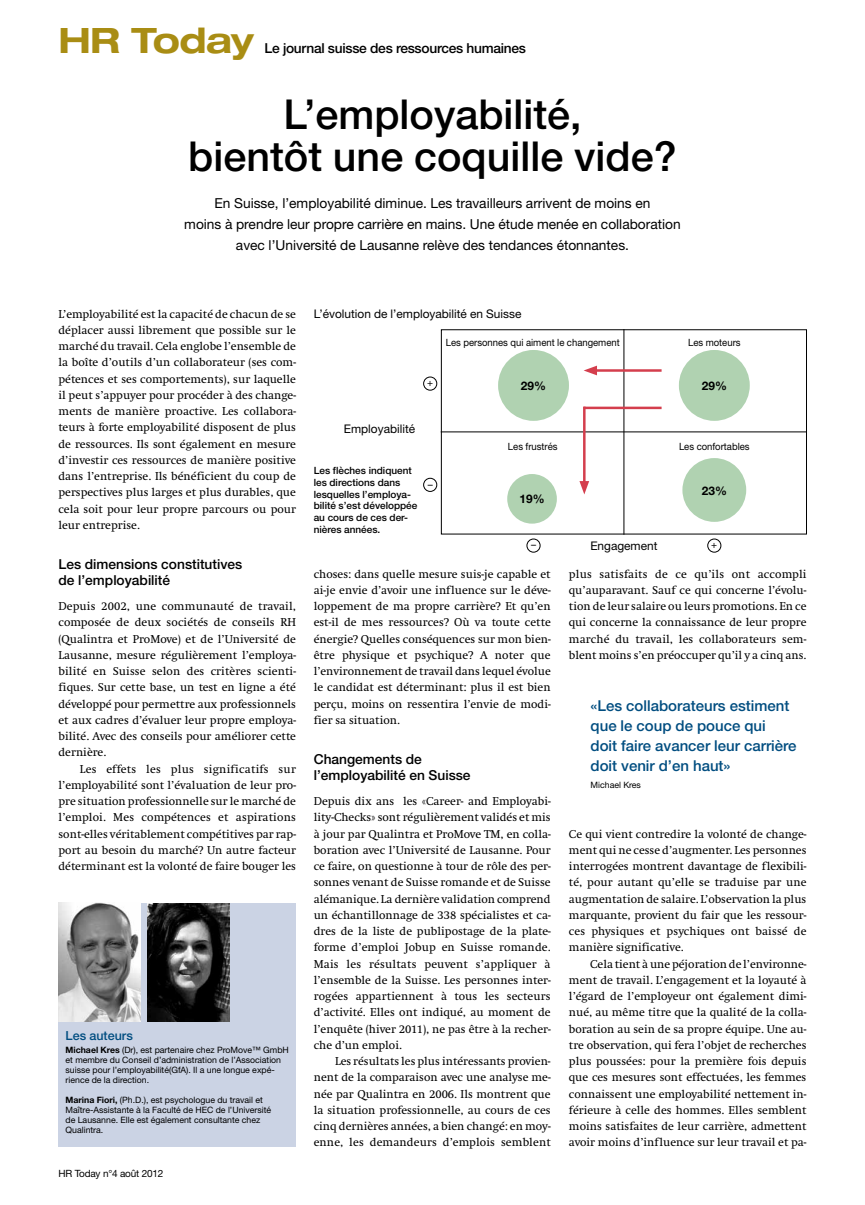
<style>
.page{position:relative;width:865px;height:1205px;background:#fff}
.page>*{position:absolute;margin:0;border:0;box-sizing:border-box;transform-origin:0 0}
.t1{font:500 41.25px/41.2px "Helvetica Neue LT";color:#000;text-align:center}
.t2{font:700 expanded 35px "Helvetica Neue LT";letter-spacing:-.02em;color:#a98d14}
.t3{font:500 15px/20px "Helvetica Neue LT";color:#004d80}
.t4{font:13.75px/21.2px "Helvetica Neue LT";color:#000;text-align:center}
.t5{font:500 13.75px/16.2px "Helvetica Neue LT";color:#000}
.t6{font:500 13.75px "Helvetica Neue LT";letter-spacing:-.02em;color:#000}
.t7{font:500 12.5px "Helvetica Neue LT";color:#004d80}
.t8{font:11.88px/16.2px "Swift EF";color:#000;text-align:justify}
.t9{font:11.88px "Helvetica Neue LT";color:#000}
.t10{font:700 11.88px "Helvetica Neue LT";color:#000}
.t11{font:500 10px/11.9px "Helvetica Neue LT";color:#000}
.t12{font:10px "Helvetica Neue LT";color:#000;scale:.95 1}
.t13{font:10px "Helvetica Neue LT";letter-spacing:-.02em;color:#000}
.t14{font:10px "Helvetica Neue LT";color:#000}
.t15{font:8.75px/10px "Helvetica Neue LT";color:#000}
.s1{font-weight:700}
</style>
<div class="page">
<div style="left:58px;top:903px;width:238px;height:243px;background:#cbd3e4"></div>
<img style="left:58px;top:903px;width:82px;height:118px">
<img style="left:147px;top:903px;width:82px;height:119px">
<div style="left:498px;top:350px;width:71px;height:71px;background:#b0d2b1;border-radius:50%"></div>
<div style="left:507px;top:474px;width:50px;height:50px;background:#b0d2b1;border-radius:50%"></div>
<div style="left:682px;top:458px;width:64px;height:64px;background:#b0d2b1;border-radius:50%"></div>
<div style="left:679px;top:350px;width:70px;height:71px;background:#b0d2b1;border-radius:50%"></div>
<hr style="left:441px;top:431px;width:365px;height:1px;background:#000">
<hr style="left:623px;top:329px;width:1px;height:206px;background:#000">
<hr style="left:592px;top:369px;width:69px;height:3px;background:#d43e4d">
<svg style="left:583px;top:366px;width:14px;height:9px"></svg>
<hr style="left:583px;top:407px;width:78px;height:2px;background:#d43e4d">
<hr style="left:583px;top:407px;width:2px;height:79px;background:#d43e4d">
<svg style="left:579px;top:481px;width:10px;height:13px"></svg>
<div style="left:423px;top:478px;width:14px;height:14px;border:1px solid #000;border-radius:50%"></div>
<div style="left:526px;top:539px;width:14px;height:13px;border:1px solid #000;border-radius:50%"></div>
<div style="left:707px;top:539px;width:14px;height:13px;border:1px solid #000;border-radius:50%"></div>
<div style="left:423px;top:377px;width:14px;height:13px;border:1px solid #000;border-radius:50%"></div>
<h2 class="t2" style="left:58px;top:19px;width:197px">HR Today</h2>
<p class="t6" style="left:264px;top:40px;width:263px">Le journal suisse des ressources humaines</p>
<h1 class="t1" style="left:188px;top:94px;width:490px">L’employabilité,<br>bientôt une coquille vide?</h1>
<p class="t4" style="left:184px;top:192px;width:498px">En Suisse, l’employabilité diminue. Les travailleurs arrivent de moins en<br>moins à prendre leur propre carrière en mains. Une étude menée en collaboration avec l’Université de Lausanne relève des tendances étonnantes.</p>
<p class="t8" style="left:58px;top:306px;width:239px">L’employabilité est la capacité de chacun de se déplacer aussi librement que possible sur le marché du travail. Cela englobe l’ensemble de la boîte d’outils d’un collaborateur (ses com&shy;pétences et ses comportements), sur laquelle il peut s’appuyer pour procéder à des change&shy;ments de manière proactive. Les collabora&shy;teurs à forte employabilité disposent de plus de ressources. Ils sont également en mesure d’investir ces ressources de manière positive dans l’entreprise. Ils bénéficient du coup de perspectives plus larges et plus durables, que cela soit pour leur propre parcours ou pour leur entreprise.</p>
<p class="t5" style="left:58px;top:556px;width:185px">Les dimensions constitutives de l’employabilité</p>
<p class="t8" style="left:58px;top:598px;width:239px">Depuis 2002, une communauté de travail, composée de deux sociétés de conseils RH (Qualintra et ProMove) et de l’Université de Lausanne, mesure régulièrement l’employa&shy;bilité en Suisse selon des critères scienti&shy;fiques. Sur cette base, un test en ligne a été développé pour permettre aux professionnels et aux cadres d’évaluer leur propre employa&shy;bilité. Avec des conseils pour améliorer cette dernière.</p>
<p class="t8" style="left:58px;top:761px;width:239px;text-indent:21px">Les effets les plus significatifs sur l’employabilité sont l’évaluation de leur pro&shy;pre situation professionnelle sur le marché de l’emploi. Mes compétences et aspirations sont-elles véritablement compétitives par rap&shy;port au besoin du marché? Un autre facteur déterminant est la volonté de faire bouger les</p>
<p class="t7" style="left:66px;top:1028px;width:69px">Les auteurs</p>
<p class="t15" style="left:66px;top:1045px;width:225px"><span class="s1">Michael Kres</span> (Dr), est partenaire chez ProMove™ GmbH et membre du Conseil d’administration de l’Association suisse pour l’employabilité(GfA). Il a une longue expé&shy;rience de la direction.</p>
<p class="t15" style="left:66px;top:1095px;width:207px"><span class="s1">Marina Fiori,</span> (Ph.D.), est psychologue du travail et Maître-Assistante à la Faculté de HEC de l’Université de Lausanne. Elle est également consultante chez Qualintra.</p>
<p class="t13" style="left:58px;top:1168px;width:106px">HR Today n°4 août 2012</p>
<p class="t9" style="left:314px;top:306px;width:209px">L’évolution de l’employabilité en Suisse</p>
<p class="t14" style="left:427px;top:377px;width:7px">+</p>
<p class="t9" style="left:344px;top:422px;width:73px">Employabilité</p>
<p class="t12" style="left:446px;top:336px;width:185px">Les personnes qui aiment le changement</p>
<p class="t10" style="left:521px;top:378px;width:27px">29%</p>
<p class="t12" style="left:688px;top:336px;width:57px">Les moteurs</p>
<p class="t10" style="left:701px;top:378px;width:27px">29%</p>
<p class="t11" style="left:314px;top:464px;width:105px">Les flèches indiquent les directions dans lesquelles l’employa&shy;bilité s’est développée au cours de ces der&shy;nières années.</p>
<p class="t14" style="left:427px;top:478px;width:6px">–</p>
<p class="t12" style="left:508px;top:440px;width:54px">Les frustrés</p>
<p class="t12" style="left:679px;top:440px;width:76px">Les confortables</p>
<p class="t10" style="left:519px;top:492px;width:27px">19%</p>
<p class="t10" style="left:701px;top:483px;width:27px">23%</p>
<p class="t9" style="left:590px;top:538px;width:69px">Engagement</p>
<p class="t14" style="left:531px;top:539px;width:6px">–</p>
<p class="t14" style="left:711px;top:539px;width:7px">+</p>
<p class="t8" style="left:314px;top:566px;width:238px">choses: dans quelle mesure suis-je capable et ai-je envie d’avoir une influence sur le déve&shy;loppement de ma propre carrière? Et qu’en est-il de mes ressources? Où va toute cette énergie? Quelles conséquences sur mon bien&shy;être physique et psychique? A noter que l’environnement de travail dans lequel évolue le candidat est déterminant: plus il est bien perçu, moins on ressentira l’envie de modi&shy;fier sa situation.</p>
<p class="t5" style="left:314px;top:751px;width:158px">Changements de l’employabilité en Suisse</p>
<p class="t8" style="left:314px;top:793px;width:238px">Depuis dix ans les «Career- and Employabi&shy;lity-Checks» sont régulièrement validés et mis à jour par Qualintra et ProMove TM, en colla&shy;boration avec l’Université de Lausanne. Pour ce faire, on questionne à tour de rôle des per&shy;sonnes venant de Suisse romande et de Suisse alémanique. La dernière validation comprend un échantillonnage de 338 spécialistes et ca&shy;dres de la liste de publipostage de la plate&shy;forme d’emploi Jobup en Suisse romande.<br>Mais les résultats peuvent s’appliquer à l’ensemble de la Suisse. Les personnes inter&shy;rogées appartiennent à tous les secteurs d’activité. Elles ont indiqué, au moment de l’enquête (hiver 2011), ne pas être à la recher&shy;che d’un emploi.</p>
<p class="t8" style="left:314px;top:1053px;width:238px;text-indent:21px">Les résultats les plus intéressants provien&shy;nent de la comparaison avec une analyse me&shy;née par Qualintra en 2006. Ils montrent que la situation professionnelle, au cours de ces cinq dernières années, a bien changé: en moy&shy;enne, les demandeurs d’emplois semblent</p>
<p class="t8" style="left:569px;top:566px;width:239px">plus satisfaits de ce qu’ils ont accompli qu’auparavant. Sauf ce qui concerne l’évolu&shy;tion de leur salaire ou leurs promotions. En ce qui concerne la connaissance de leur propre marché du travail, les collaborateurs sem&shy;blent moins s’en préoccuper qu’il y a cinq ans.</p>
<p class="t3" style="left:590px;top:696px;width:207px">«Les collaborateurs estiment que le coup de pouce qui<br>doit faire avancer leur carrière doit venir d’en haut»</p>
<p class="t15" style="left:590px;top:780px;width:52px">Michael Kres</p>
<p class="t8" style="left:569px;top:826px;width:239px">Ce qui vient contredire la volonté de change&shy;ment qui ne cesse d’augmenter. Les personnes interrogées montrent davantage de flexibili&shy;té, pour autant qu’elle se traduise par une augmentation de salaire. L’observation la plus marquante, provient du fair que les ressour&shy;ces physiques et psychiques ont baissé de manière significative.</p>
<p class="t8" style="left:569px;top:956px;width:239px;text-indent:21px">Cela tient à une péjoration de l’environne&shy;ment de travail. L’engagement et la loyauté à l’égard de l’employeur ont également dimi&shy;nué, au même titre que la qualité de la colla&shy;boration au sein de sa propre équipe. Une au&shy;tre observation, qui fera l’objet de recherches plus poussées: pour la première fois depuis que ces mesures sont effectuées, les femmes connaissent une employabilité nettement in&shy;férieure à celle des hommes. Elles semblent moins satisfaites de leur carrière, admettent avoir moins d’influence sur leur travail et pa-</p>
</div>
